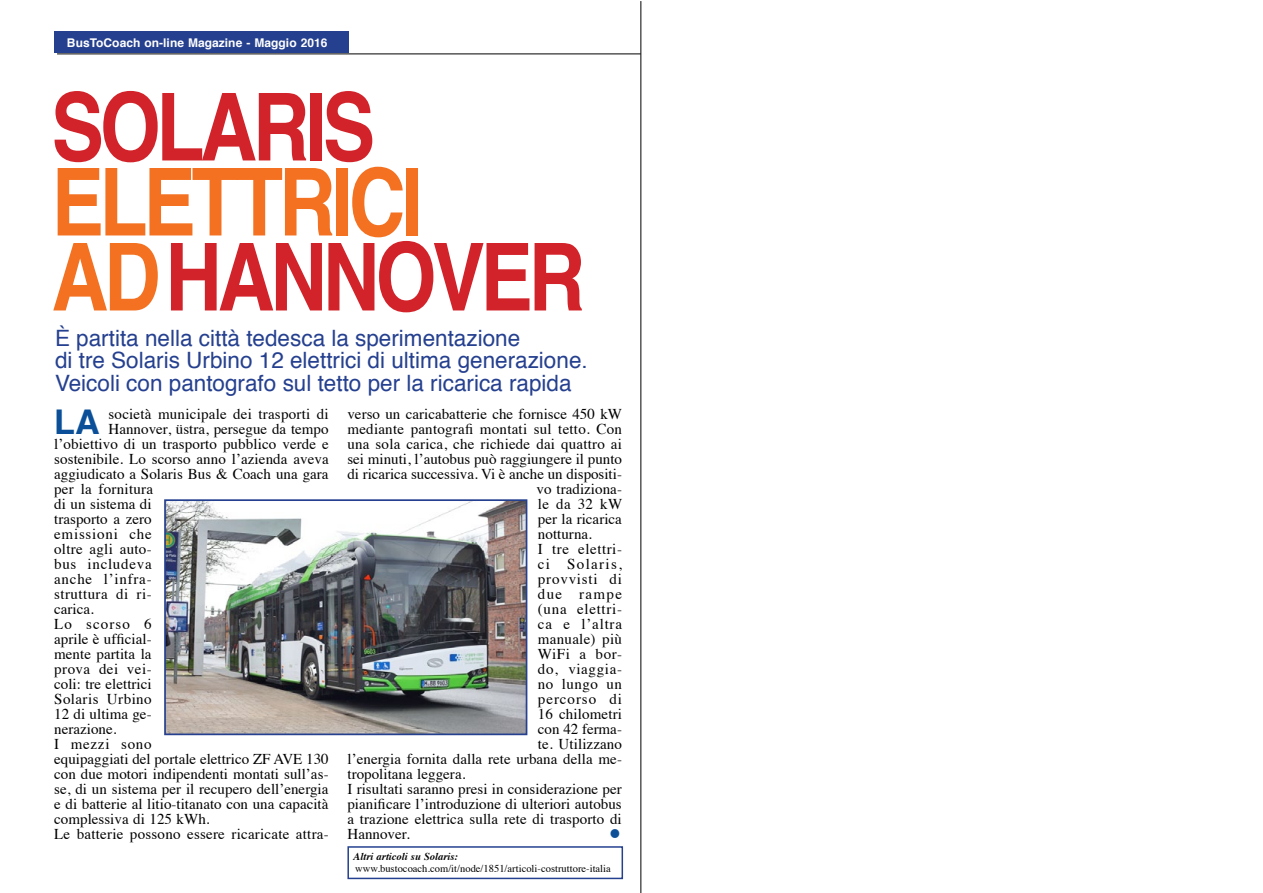
<style>
.page{position:relative;width:1263px;height:893px;background:#fff}
.page>*{position:absolute;margin:0;border:0;box-sizing:border-box;transform-origin:0 0}
.Paragraph_Style_2{font:700 93.75px "Helvetica";letter-spacing:-.055em;color:#d2232a;scale:.84 1}
.Paragraph_Style_2-2{font:700 93.75px "Helvetica";letter-spacing:-.055em;color:#f37121;scale:.84 1}
.corpo_testo_cap{font:700 34.05px "Helvetica";color:#0a4f97}
.corpo_testo{font:30px "Symbol";color:#0d5097}
.sommario{font:22.5px/22.5px "Helvetica";color:#25408f}
.corpo_testo-2{font:15px/15px "Times";color:#000;text-align:justify}
.corpo_testo_cap-2{font:15px "Times";letter-spacing:.01em;color:#000}
.corpo_testo_cap-3{font:15px "Times";letter-spacing:.05em;color:#000}
.corpo_testo-3{font:15px "Times";letter-spacing:.045em;color:#000}
.corpo_testo-4{font:15px "Times";letter-spacing:.09em;color:#000}
.corpo_testo_cap-4{font:15px "Times";letter-spacing:.03em;color:#000}
.corpo_testo-5{font:15px "Times";letter-spacing:.035em;color:#000}
.corpo_testo-6{font:15px "Times";letter-spacing:.055em;color:#000}
.corpo_testo-7{font:15px "Times";letter-spacing:.065em;color:#000}
.corpo_testo-8{font:15px "Times";letter-spacing:.03em;color:#000}
.Testatina{font:700 12px "Helvetica";letter-spacing:.005em;color:#fff}
.corpo_testo-9{font:10.5px "Times";color:#000}
.corpo_testo-10{font:italic 700 10.5px "Times";color:#000}
.s1{color:#f37121}
</style>
<div class="page">
<hr style="left:57px;top:54px;width:584px;height:1px;background:#000">
<div style="left:55px;top:32px;width:294px;height:21px;background:#25408f"></div>
<div style="left:347px;top:846px;width:276px;height:33px;border:2px solid #25408f"></div>
<img style="left:167px;top:502px;width:357px;height:230px">
<div style="left:164px;top:499px;width:363px;height:236px;border:2px solid #25408f"></div>
<hr style="left:640px;top:1px;width:1px;height:892px;background:#000">
<p class="Testatina" style="left:67px;top:33px;width:262px">BusToCoach on-line Magazine - Maggio 2016</p>
<p class="Paragraph_Style_2" style="left:51px;top:52px;width:387px">SOLARIS</p>
<p class="Paragraph_Style_2-2" style="left:51px;top:127px;width:444px">ELETTRICI</p>
<p class="Paragraph_Style_2" style="left:51px;top:202px;width:637px"><span class="s1">AD</span> HANNOVER</p>
<p class="sommario" style="left:55px;top:327px;width:467px">È partita nella città tedesca la sperimentazione</p>
<p class="sommario" style="left:55px;top:350px;width:534px">di tre Solaris Urbino 12 elettrici di ultima generazione.<br>Veicoli con pantografo sul tetto per la ricarica rapida</p>
<p class="corpo_testo_cap" style="left:54px;top:394px;width:47px">LA</p>
<p class="corpo_testo_cap-2" style="left:109px;top:399px;width:222px">società municipale dei trasporti di</p>
<p class="corpo_testo_cap-2" style="left:109px;top:414px;width:222px">Hannover, üstra, persegue da tempo</p>
<p class="corpo_testo_cap-2" style="left:54px;top:429px;width:276px">l’obiettivo di un trasporto pubblico verde e</p>
<p class="corpo_testo_cap-2" style="left:54px;top:444px;width:276px">sostenibile. Lo scorso anno l’azienda aveva</p>
<p class="corpo_testo_cap-2" style="left:54px;top:459px;width:276px">aggiudicato a Solaris Bus &amp; Coach una gara</p>
<p class="corpo_testo_cap-2" style="left:54px;top:474px;width:101px">per la fornitura</p>
<p class="corpo_testo_cap-2" style="left:54px;top:489px;width:99px">di un sistema di</p>
<p class="corpo_testo_cap-2" style="left:54px;top:504px;width:99px">trasporto a zero</p>
<p class="corpo_testo_cap-3" style="left:54px;top:519px;width:99px">emissioni che</p>
<p class="corpo_testo_cap-2" style="left:54px;top:534px;width:99px">oltre agli auto-</p>
<p class="corpo_testo_cap-3" style="left:54px;top:549px;width:99px">bus includeva</p>
<p class="corpo_testo_cap-3" style="left:54px;top:564px;width:99px">anche l’infra-</p>
<p class="corpo_testo_cap-4" style="left:54px;top:579px;width:99px">struttura di ri-</p>
<p class="corpo_testo_cap-2" style="left:54px;top:594px;width:41px">carica.</p>
<p class="corpo_testo-2" style="left:54px;top:615px;width:99px">Lo scorso 6 aprile è ufficial&shy;mente partita la prova dei vei&shy;coli: tre elettrici Solaris Urbino 12 di ultima ge&shy;nerazione.</p>
<p class="corpo_testo-2" style="left:54px;top:735px;width:276px;text-align:left">I mezzi sono<br>equipaggiati del portale elettrico ZF AVE 130 con due motori indipendenti montati sull’as&shy;se, di un sistema per il recupero dell’energia e di batterie al litio-titanato con una capacità complessiva di 125 kWh.</p>
<p class="corpo_testo-2" style="left:54px;top:825px;width:276px">Le batterie possono essere ricaricate attra-</p>
<p class="corpo_testo-2" style="left:347px;top:405px;width:276px">verso un caricabatterie che fornisce 450 kW</p>
<p class="corpo_testo-2" style="left:347px;top:420px;width:276px">mediante pantografi montati sul tetto. Con</p>
<p class="corpo_testo-2" style="left:347px;top:435px;width:276px">una sola carica, che richiede dai quattro ai</p>
<p class="corpo_testo-2" style="left:347px;top:450px;width:276px">sei minuti, l’autobus può raggiungere il punto</p>
<p class="corpo_testo-2" style="left:347px;top:465px;width:276px">di ricarica successiva. Vi è anche un dispositi-</p>
<p class="corpo_testo-2" style="left:536px;top:480px;width:87px">vo tradiziona-</p>
<p class="corpo_testo-2" style="left:538px;top:495px;width:86px">le da 32 kW</p>
<p class="corpo_testo-2" style="left:538px;top:510px;width:85px">per la ricarica</p>
<p class="corpo_testo-2" style="left:538px;top:525px;width:55px">notturna.</p>
<p class="corpo_testo-5" style="left:538px;top:534px;width:85px">I tre elettri-</p>
<p class="corpo_testo-4" style="left:538px;top:549px;width:85px">ci Solaris,</p>
<p class="corpo_testo-6" style="left:538px;top:564px;width:85px">provvisti di</p>
<p class="corpo_testo-4" style="left:538px;top:579px;width:86px">due rampe</p>
<p class="corpo_testo-3" style="left:538px;top:594px;width:85px">(una elettri-</p>
<p class="corpo_testo-2" style="left:538px;top:615px;width:86px">ca e l’altra</p>
<p class="corpo_testo-2" style="left:538px;top:630px;width:85px">manuale) più</p>
<p class="corpo_testo-2" style="left:538px;top:645px;width:85px">WiFi a bor-</p>
<p class="corpo_testo-3" style="left:538px;top:654px;width:85px">do, viaggia-</p>
<p class="corpo_testo-8" style="left:538px;top:669px;width:85px">no lungo un</p>
<p class="corpo_testo-7" style="left:538px;top:684px;width:86px">percorso di</p>
<p class="corpo_testo-2" style="left:538px;top:705px;width:86px">16 chilometri</p>
<p class="corpo_testo-2" style="left:538px;top:720px;width:85px">con 42 ferma-</p>
<p class="corpo_testo-2" style="left:538px;top:735px;width:86px">te. Utilizzano</p>
<p class="corpo_testo-2" style="left:347px;top:750px;width:276px">l’energia fornita dalla rete urbana della me-</p>
<p class="corpo_testo-2" style="left:347px;top:765px;width:119px">tropolitana leggera.</p>
<p class="corpo_testo-2" style="left:347px;top:780px;width:276px">I risultati saranno presi in considerazione per pianificare l’introduzione di ulteriori autobus a trazione elettrica sulla rete di trasporto di Hannover.</p>
<p class="corpo_testo" style="left:608px;top:820px;width:15px">•</p>
<p class="corpo_testo-10" style="left:353px;top:847px;width:106px">Altri articoli su Solaris:</p>
<p class="corpo_testo-9" style="left:355px;top:859px;width:257px">www.bustocoach.com/it/node/1851/articoli-costruttore-italia</p>
</div>
